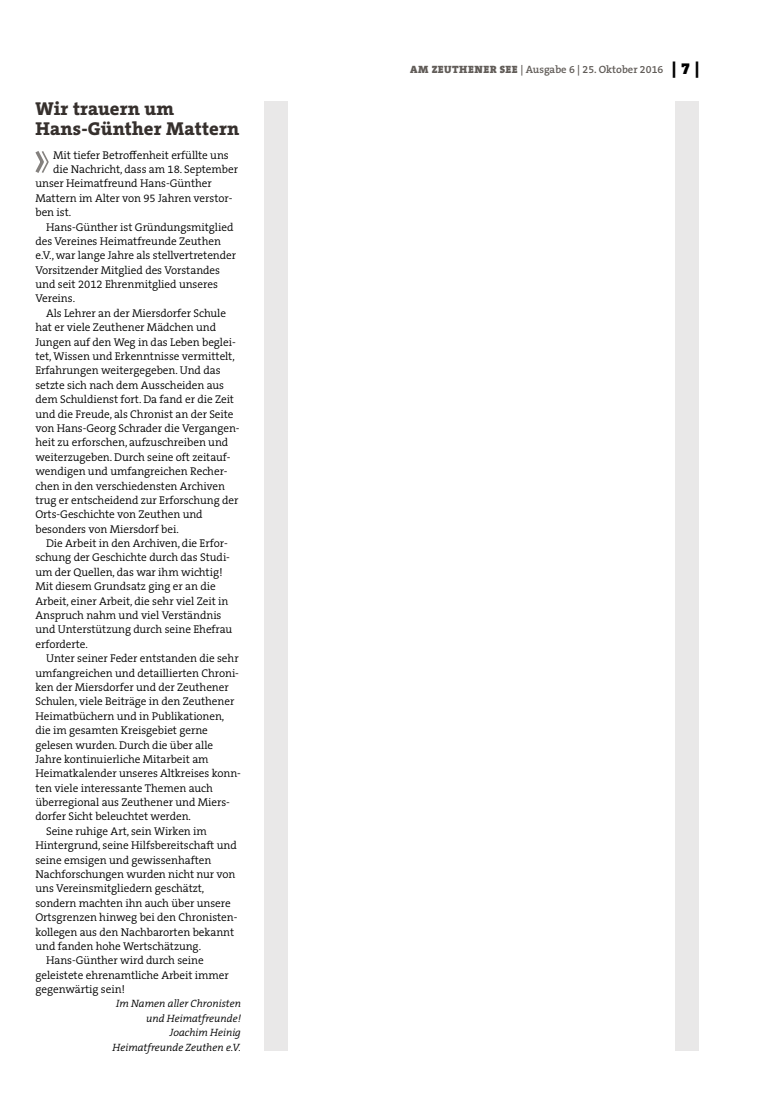
<style>
.page{position:relative;width:762px;height:1117px;background:#fff}
.page>*{position:absolute;margin:0;border:0;box-sizing:border-box;transform-origin:0 0}
.t1{font:800 18.75px/20px "The Serif B W8";letter-spacing:.01em;color:#36302d}
.t2{font:300 11.25px "The Serif B W4";letter-spacing:-.005em;color:#000}
.t3{font:italic 300 10.62px/14.4px "The Serif B W4";color:#000;text-align:right}
.t4{font:600 10.62px "The Serif B W6";color:#615c58}
.s1{font-family:"The Serif B W9";font-weight:900}
.s2{font-family:"The Serif B W9";font-weight:900;font-size:16.25px;color:#000}
</style>
<div class="page">
<svg style="left:35px;top:151px;width:14px;height:22px"></svg>
<div style="left:264px;top:101px;width:23px;height:949px;background:#e9e8e8"></div>
<div style="left:675px;top:101px;width:23px;height:949px;background:#e9e8e8"></div>
<h1 class="t1" style="left:35px;top:98px;width:205px">Wir trauern um<br>Hans-Günther Mattern</h1>
<p class="t2" style="left:53px;top:147px;width:177px">Mit tiefer Betroffenheit erfüllte uns</p>
<p class="t2" style="left:53px;top:162px;width:186px">die Nachricht, dass am 18. September</p>
<p class="t2" style="left:35px;top:176px;width:178px">unser Heimatfreund Hans-Günther</p>
<p class="t2" style="left:35px;top:191px;width:199px">Mattern im Alter von 95 Jahren verstor-</p>
<p class="t2" style="left:35px;top:205px;width:37px">ben ist.</p>
<p class="t2" style="left:46px;top:219px;width:189px">Hans-Günther ist Gründungsmitglied</p>
<p class="t2" style="left:35px;top:234px;width:187px">des Vereines Heimatfreunde Zeuthen</p>
<p class="t2" style="left:35px;top:248px;width:202px">e.V., war lange Jahre als stellvertretender</p>
<p class="t2" style="left:35px;top:262px;width:186px">Vorsitzender Mitglied des Vorstandes</p>
<p class="t2" style="left:35px;top:277px;width:184px">und seit 2012 Ehrenmitglied unseres</p>
<p class="t2" style="left:35px;top:291px;width:41px">Vereins.</p>
<p class="t2" style="left:46px;top:306px;width:181px">Als Lehrer an der Miersdorfer Schule</p>
<p class="t2" style="left:35px;top:320px;width:182px">hat er viele Zeuthener Mädchen und</p>
<p class="t2" style="left:35px;top:334px;width:202px">Jungen auf den Weg in das Leben beglei-</p>
<p class="t2" style="left:35px;top:349px;width:201px">tet, Wissen und Erkenntnisse vermittelt,</p>
<p class="t2" style="left:35px;top:363px;width:187px">Erfahrungen weitergegeben. Und das</p>
<p class="t2" style="left:35px;top:377px;width:190px">setzte sich nach dem Ausscheiden aus</p>
<p class="t2" style="left:35px;top:392px;width:200px">dem Schuldienst fort. Da fand er die Zeit</p>
<p class="t2" style="left:35px;top:406px;width:200px">und die Freude, als Chronist an der Seite</p>
<p class="t2" style="left:35px;top:421px;width:206px">von Hans-Georg Schrader die Vergangen-</p>
<p class="t2" style="left:35px;top:435px;width:194px">heit zu erforschen, aufzuschreiben und</p>
<p class="t2" style="left:35px;top:449px;width:196px">weiterzugeben. Durch seine oft zeitauf-</p>
<p class="t2" style="left:35px;top:464px;width:194px">wendigen und umfangreichen Recher-</p>
<p class="t2" style="left:35px;top:478px;width:191px">chen in den verschiedensten Archiven</p>
<p class="t2" style="left:35px;top:492px;width:204px">trug er entscheidend zur Erforschung der</p>
<p class="t2" style="left:35px;top:507px;width:169px">Orts-Geschichte von Zeuthen und</p>
<p class="t2" style="left:35px;top:521px;width:145px">besonders von Miersdorf bei.</p>
<p class="t2" style="left:46px;top:536px;width:183px">Die Arbeit in den Archiven, die Erfor-</p>
<p class="t2" style="left:35px;top:550px;width:196px">schung der Geschichte durch das Studi-</p>
<p class="t2" style="left:35px;top:564px;width:189px">um der Quellen, das war ihm wichtig!</p>
<p class="t2" style="left:35px;top:579px;width:182px">Mit diesem Grundsatz ging er an die</p>
<p class="t2" style="left:35px;top:593px;width:194px">Arbeit, einer Arbeit, die sehr viel Zeit in</p>
<p class="t2" style="left:35px;top:608px;width:188px">Anspruch nahm und viel Verständnis</p>
<p class="t2" style="left:35px;top:622px;width:198px">und Unterstützung durch seine Ehefrau</p>
<p class="t2" style="left:35px;top:636px;width:54px">erforderte.</p>
<p class="t2" style="left:46px;top:651px;width:194px">Unter seiner Feder entstanden die sehr</p>
<p class="t2" style="left:35px;top:665px;width:205px">umfangreichen und detaillierten Chroni-</p>
<p class="t2" style="left:35px;top:679px;width:195px">ken der Miersdorfer und der Zeuthener</p>
<p class="t2" style="left:35px;top:694px;width:200px">Schulen, viele Beiträge in den Zeuthener</p>
<p class="t2" style="left:35px;top:708px;width:190px">Heimatbüchern und in Publikationen,</p>
<p class="t2" style="left:35px;top:723px;width:174px">die im gesamten Kreisgebiet gerne</p>
<p class="t2" style="left:35px;top:737px;width:179px">gelesen wurden. Durch die über alle</p>
<p class="t2" style="left:35px;top:751px;width:175px">Jahre kontinuierliche Mitarbeit am</p>
<p class="t2" style="left:35px;top:766px;width:207px">Heimatkalender unseres Altkreises konn-</p>
<p class="t2" style="left:35px;top:780px;width:179px">ten viele interessante Themen auch</p>
<p class="t2" style="left:35px;top:794px;width:196px">überregional aus Zeuthener und Miers-</p>
<p class="t2" style="left:35px;top:809px;width:157px">dorfer Sicht beleuchtet werden.</p>
<p class="t2" style="left:46px;top:823px;width:162px">Seine ruhige Art, sein Wirken im</p>
<p class="t2" style="left:35px;top:838px;width:203px">Hintergrund, seine Hilfsbereitschaft und</p>
<p class="t2" style="left:35px;top:852px;width:177px">seine emsigen und gewissenhaften</p>
<p class="t2" style="left:35px;top:866px;width:202px">Nachforschungen wurden nicht nur von</p>
<p class="t2" style="left:35px;top:881px;width:170px">uns Vereinsmitgliedern geschätzt,</p>
<p class="t2" style="left:35px;top:895px;width:197px">sondern machten ihn auch über unsere</p>
<p class="t2" style="left:35px;top:909px;width:204px">Ortsgrenzen hinweg bei den Chronisten-</p>
<p class="t2" style="left:35px;top:924px;width:200px">kollegen aus den Nachbarorten bekannt</p>
<p class="t2" style="left:35px;top:938px;width:167px">und fanden hohe Wertschätzung.</p>
<p class="t2" style="left:46px;top:953px;width:159px">Hans-Günther wird durch seine</p>
<p class="t2" style="left:35px;top:967px;width:195px">geleistete ehrenamtliche Arbeit immer</p>
<p class="t2" style="left:35px;top:981px;width:91px">gegenwärtig sein!</p>
<p class="t3" style="left:113px;top:996px;width:130px">Im Namen aller Chronisten und Heimatfreunde!<br>Joachim Heinig<br>Heimatfreunde Zeuthen e.V.</p>
<p class="t4" style="left:410px;top:63px;width:291px"><span class="s1">AM ZEUTHENER SEE</span> | Ausgabe 6 | 25. Oktober 2016 <span class="s2">| 7 |</span></p>
</div>
